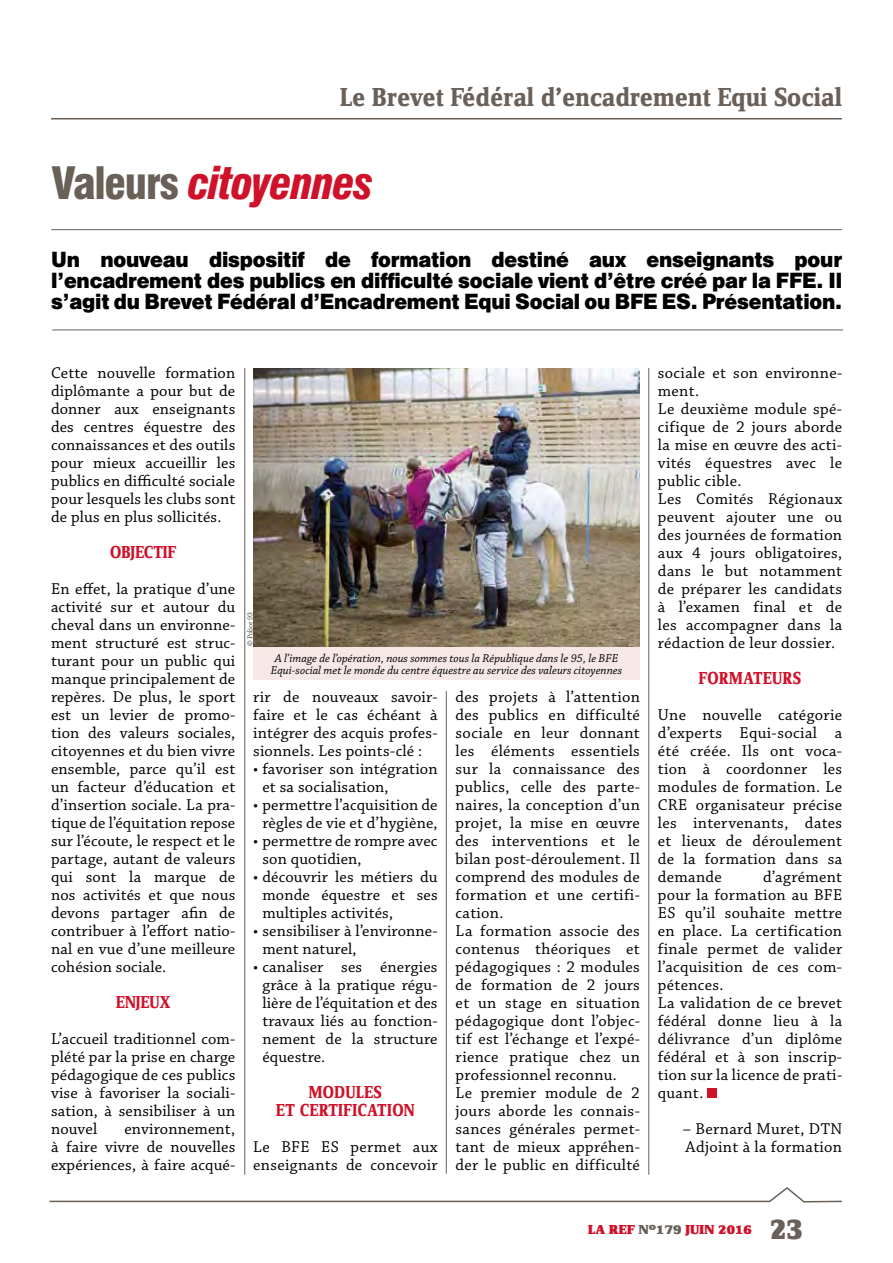
<style>
.page{position:relative;width:893px;height:1263px;background:#fff}
.page>*{position:absolute;margin:0;border:0;box-sizing:border-box;transform-origin:0 0}
.t1{font:italic 900 condensed 43.5px "Swiss 721 BT";letter-spacing:-.03em;color:#cf1229}
.t2{font:30px "Zine Serif Dis Black Roman Tf";color:#696059}
.t3{font:27px "Zine Serif Dis Bold Roman Tf";color:#696059}
.t4{font:19.5px/21px "Swiss 721 BT Black No 2";letter-spacing:-.01em;color:#000;text-align:justify}
.t5{font:18px/18px "Zine Serif Dis Bold Roman Tf";letter-spacing:.02em;color:#cf1229;text-align:center;scale:.95 1}
.t6{font:18px "Zine Serif Dis Bold Roman Tf";color:#cf1229;scale:.95 1}
.t7{font:16.5px/18px "Chaparral Pro";letter-spacing:.02em;color:#000;text-align:justify}
.t8{font:13.5px "Zine Serif Dis Black Roman Tf";letter-spacing:.01em;color:#cf1229;scale:1.1 1}
.t9{font:italic 12px/12px "Chaparral Pro";color:#000;text-align:center}
.t10{font:300 7.5px "Chaparral Pro";color:#000}
.s1{font-style:normal;color:#696058}
.s2{color:#696058}
</style>
<div class="page">
<svg style="left:49px;top:1187px;width:793px;height:16px"></svg>
<hr style="left:51px;top:118px;width:791px;height:1px;background:#696058">
<hr style="left:51px;top:229px;width:791px;height:1px;background:#696058">
<hr style="left:52px;top:330px;width:791px;height:1px;background:#696058">
<div style="left:708px;top:1089px;width:9px;height:9px;background:#cf1229"></div>
<hr style="left:244px;top:368px;width:1px;height:807px;background:#696058">
<hr style="left:446px;top:691px;width:1px;height:483px;background:#696058">
<hr style="left:648px;top:368px;width:1px;height:807px;background:#696058">
<img style="left:253px;top:368px;width:387px;height:279px">
<div style="left:253px;top:647px;width:387px;height:33px;background:#f5e8e6"></div>
<h3 class="t3" style="left:340px;top:84px;width:503px">Le Brevet Fédéral d’encadrement Equi Social</h3>
<h1 class="t1" style="left:52px;top:157px;width:324px"><span class="s1">Valeurs</span> citoyennes</h1>
<p class="t4" style="left:51px;top:248px;width:792px">Un nouveau dispositif de formation destiné aux enseignants pour l’encadrement des publics en difficulté sociale vient d’être créé par la FFE. Il s’agit du Brevet Fédéral d’Encadrement Equi Social ou BFE ES. Présentation.</p>
<p class="t7" style="left:51px;top:364px;width:186px">Cette nouvelle formation diplômante a pour but de donner aux enseignants des centres équestre des connaissances et des outils pour mieux accueillir les publics en difficulté sociale pour lesquels les clubs sont de plus en plus sollicités.</p>
<p class="t6" style="left:110px;top:543px;width:71px">OBJECTIF</p>
<p class="t7" style="left:51px;top:580px;width:186px">En effet, la pratique d’une activité sur et autour du cheval dans un environne&shy;ment structuré est struc&shy;turant pour un public qui manque principalement de repères. De plus, le sport est un levier de promo&shy;tion des valeurs sociales, citoyennes et du bien vivre ensemble, parce qu’il est un facteur d’éducation et d’insertion sociale. La pra&shy;tique de l’équitation repose sur l’écoute, le respect et le partage, autant de valeurs qui sont la marque de nos activités et que nous devons partager afin de contribuer à l’effort natio&shy;nal en vue d’une meilleure cohésion sociale.</p>
<p class="t5" style="left:116px;top:994px;width:59px">ENJEUX</p>
<p class="t7" style="left:51px;top:1030px;width:186px">L’accueil traditionnel com&shy;plété par la prise en charge pédagogique de ces publics vise à favoriser la sociali&shy;sation, à sensibiliser à un nouvel</p>
<p class="t7" style="left:51px;top:1120px;width:186px;text-indent:73px">environnement, à faire vivre de nouvelles expériences, à faire acqué-</p>
<p class="t10" style="left:246px;top:646px;width:35px;rotate:-90deg">© Police 93</p>
<p class="t9" style="left:271px;top:652px;width:353px">A l’image de l’opération, nous sommes tous la République dans le 95, le BFE<br>Equi-social met le monde du centre équestre au service des valeurs citoyennes</p>
<p class="t7" style="left:253px;top:688px;width:186px">rir de nouveaux savoir&shy;faire et le cas échéant à intégrer des acquis profes&shy;sionnels. Les points-clé :</p>
<p class="t7" style="left:262px;top:760px;width:177px;text-indent:-9px">• favoriser son intégration et sa socialisation,</p>
<p class="t7" style="left:253px;top:796px;width:186px;text-align:center">• permettre l’acquisition de règles de vie et d’hygiène,</p>
<p class="t7" style="left:262px;top:832px;width:177px;text-indent:-9px">• permettre de rompre avec son quotidien,</p>
<p class="t7" style="left:262px;top:868px;width:177px;text-indent:-9px">• découvrir les métiers du monde équestre et ses multiples activités,</p>
<p class="t7" style="left:262px;top:922px;width:177px;text-indent:-9px">• sensibiliser à l’environne&shy;ment naturel,</p>
<p class="t7" style="left:262px;top:958px;width:177px;text-indent:-9px">• canaliser ses énergies grâce à la pratique régu&shy;lière de l’équitation et des travaux liés au fonction&shy;nement de la structure équestre.</p>
<p class="t5" style="left:276px;top:1084px;width:147px">MODULES<br>ET CERTIFICATION</p>
<p class="t7" style="left:253px;top:1138px;width:186px">Le BFE ES permet aux enseignants de concevoir</p>
<p class="t7" style="left:456px;top:688px;width:186px;text-align:left">des projets à l’attention des publics en difficulté sociale en leur donnant les éléments essentiels sur la connaissance des publics, celle des parte&shy;naires, la conception d’un projet, la mise en œuvre des interventions et le bilan post-déroulement. Il comprend des modules de formation et une certifi&shy;cation.<br>La formation associe des contenus théoriques et pédagogiques : 2 modules de formation de 2 jours et un stage en situation pédagogique dont l’objec&shy;tif est l’échange et l’expé&shy;rience pratique chez un professionnel reconnu.<br>Le premier module de 2 jours aborde les connais&shy;sances générales permet&shy;tant de mieux appréhen&shy;der le public en difficulté</p>
<p class="t7" style="left:658px;top:364px;width:186px;text-align:left">sociale et son environne&shy;ment.<br>Le deuxième module spé&shy;cifique de 2 jours aborde la mise en œuvre des acti&shy;vités équestres avec le public cible.<br>Les Comités Régionaux peuvent ajouter une ou des journées de formation aux 4 jours obligatoires, dans le but notamment de préparer les candidats à l’examen final et de les accompagner dans la rédaction de leur dossier.</p>
<p class="t5" style="left:699px;top:670px;width:109px">FORMATEURS</p>
<p class="t7" style="left:658px;top:706px;width:186px">Une nouvelle catégorie d’experts Equi-social a été créée. Ils ont voca&shy;tion à coordonner les modules de formation. Le CRE organisateur précise les intervenants, dates et lieux de déroulement de la formation dans sa demande</p>
<p class="t7" style="left:658px;top:868px;width:186px;text-align:left;text-indent:105px">d’agrément pour la formation au BFE<br>ES qu’il souhaite mettre en place. La certification finale permet de valider l’acquisition de ces com&shy;pétences.<br>La validation de ce brevet fédéral donne lieu à la délivrance d’un diplôme fédéral et à son inscrip&shy;tion sur la licence de prati&shy;quant.</p>
<p class="t7" style="left:683px;top:1120px;width:161px">– Bernard Muret, DTN<br>Adjoint à la formation</p>
<p class="t8" style="left:588px;top:1222px;width:150px">LA REF <span class="s2">N°179</span> JUIN 2016</p>
<h2 class="t2" style="left:769px;top:1213px;width:35px">23</h2>
</div>
